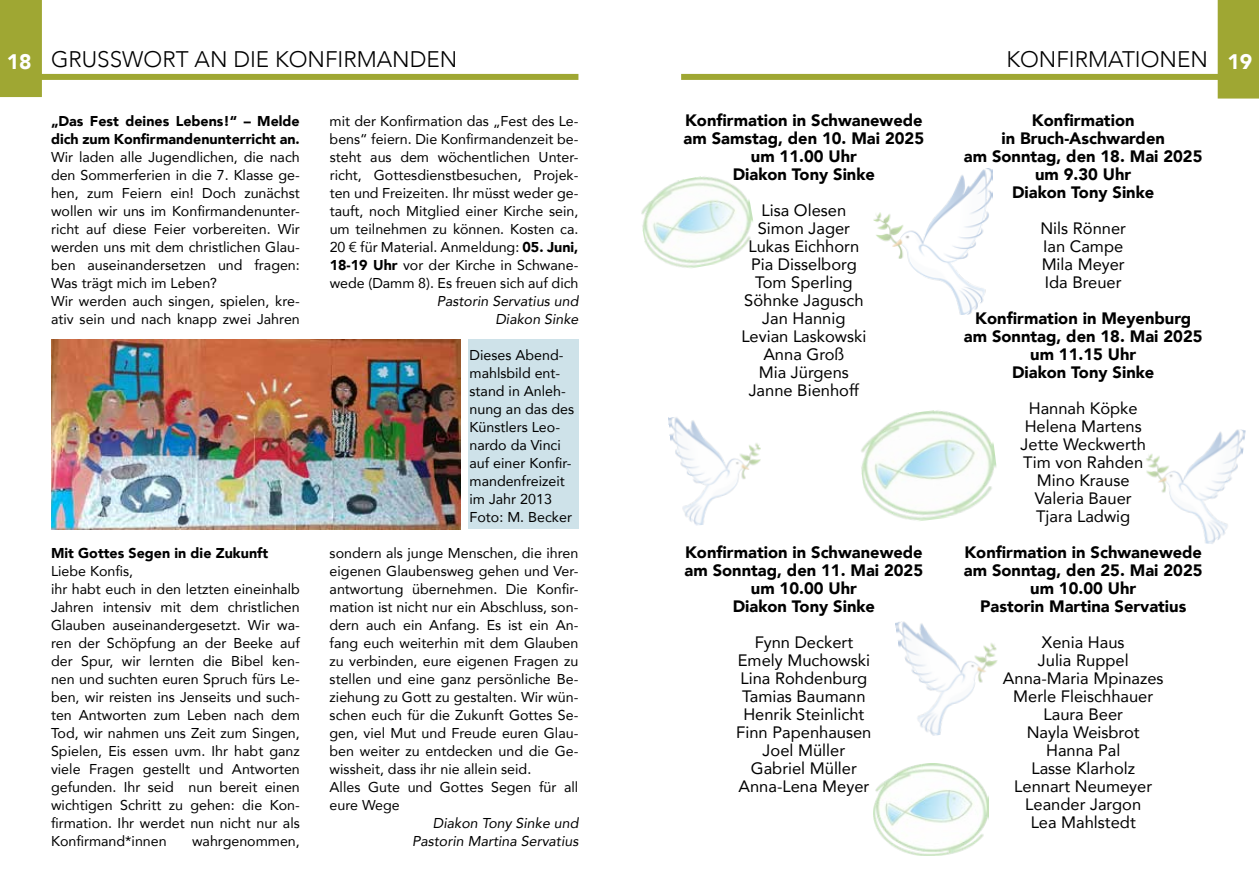
<style>
.page{position:relative;width:1259px;height:893px;background:#fff}
.page>*{position:absolute;margin:0;border:0;box-sizing:border-box;transform-origin:0 0}
.t1{font:300 22.5px "Avenir";color:#000}
.t2{font:16.5px/18px "Avenir";color:#000;text-align:center}
.t3{font:900 16.5px/18px "Avenir";color:#000;text-align:center}
.t4{font:14.25px/18px "Avenir";color:#000}
.t5{font:900 14.25px/18px "Avenir";color:#000}
.t6{font:italic 14.25px/18px "Avenir";color:#000;text-align:right}
.s1{font-weight:900}
</style>
<div class="page">
<div style="left:33px;top:74px;width:545px;height:6px;background:#9fa733"></div>
<div style="left:0;top:0;width:42px;height:97px;background:#9fa733"></div>
<div style="left:681px;top:74px;width:546px;height:6px;background:#9fa733"></div>
<div style="left:1217px;top:0;width:42px;height:99px;background:#9fa733"></div>
<img style="left:641px;top:176px;width:112px;height:92px">
<img style="left:873px;top:169px;width:119px;height:146px">
<img style="left:861px;top:410px;width:136px;height:111px">
<img style="left:1146px;top:429px;width:99px;height:115px">
<img style="left:895px;top:621px;width:103px;height:115px">
<img style="left:873px;top:763px;width:115px;height:93px">
<img style="left:668px;top:417px;width:93px;height:109px">
<img style="left:51px;top:339px;width:409px;height:190px">
<div style="left:468px;top:339px;width:110px;height:190px;background:#cee2e9"></div>
<h1 class="t1" style="left:7px;top:46px;width:452px"><sub>18</sub> GRUSSWORT AN DIE KONFIRMANDEN</h1>
<h1 class="t1" style="left:1006px;top:46px;width:247px">KONFIRMATIONEN <sub>19</sub></h1>
<p class="t5" style="left:51px;top:112px;width:250px">„Das Fest deines Lebens!“ – Melde dich zum Konfirmandenunterricht an.</p>
<p class="t4" style="left:51px;top:148px;width:250px">Wir laden alle Jugendlichen, die nach den Sommerferien in die 7. Klasse ge&shy;hen, zum Feiern ein! Doch zunächst wollen wir uns im Konfirmandenunter&shy;richt auf diese Feier vorbereiten. Wir werden uns mit dem christlichen Glau&shy;ben auseinandersetzen und fragen:<br>Was trägt mich im Leben?<br>Wir werden auch singen, spielen, kre&shy;ativ sein und nach knapp zwei Jahren</p>
<p class="t5" style="left:51px;top:544px;width:219px">Mit Gottes Segen in die Zukunft</p>
<p class="t4" style="left:51px;top:562px;width:250px">Liebe Konfis,<br>ihr habt euch in den letzten eineinhalb Jahren intensiv mit dem christlichen Glauben auseinandergesetzt. Wir wa&shy;ren der Schöpfung an der Beeke auf der Spur, wir lernten die Bibel ken&shy;nen und suchten euren Spruch fürs Le&shy;ben, wir reisten ins Jenseits und such&shy;ten Antworten zum Leben nach dem Tod, wir nahmen uns Zeit zum Singen, Spielen, Eis essen uvm. Ihr habt ganz viele Fragen gestellt und Antworten gefunden. Ihr seid nun bereit einen wichtigen Schritt zu gehen: die Kon&shy;firmation. Ihr werdet nun nicht nur als Konfirmand*innen</p>
<p class="t4" style="left:192px;top:832px;width:109px">wahrgenommen,</p>
<p class="t4" style="left:330px;top:112px;width:250px;text-align:justify">mit der Konfirmation das „Fest des Le&shy;bens“ feiern. Die Konfirmandenzeit be&shy;steht aus dem wöchentlichen Unter&shy;richt, Gottesdienstbesuchen, Projek&shy;ten und Freizeiten. Ihr müsst weder ge&shy;tauft, noch Mitglied einer Kirche sein, um teilnehmen zu können. Kosten ca.<br>20 € für Material. Anmeldung: <span class="s1">05. Juni, 18-19 Uhr</span> vor der Kirche in Schwane&shy;wede (Damm 8). Es freuen sich auf dich</p>
<p class="t6" style="left:437px;top:292px;width:143px">Pastorin Servatius und<br>Diakon Sinke</p>
<p class="t4" style="left:469px;top:346px;width:106px">Dieses Abend&shy;mahlsbild ent&shy;stand in Anleh&shy;nung an das des<br>Künstlers Leo&shy;nardo da Vinci auf einer Konfir&shy;mandenfreizeit im Jahr 2013<br>Foto: M. Becker</p>
<p class="t4" style="left:330px;top:544px;width:250px">sondern als junge Menschen, die ihren eigenen Glaubensweg gehen und Ver&shy;antwortung übernehmen. Die Konfir&shy;mation ist nicht nur ein Abschluss, son&shy;dern auch ein Anfang. Es ist ein An&shy;fang euch weiterhin mit dem Glauben zu verbinden, eure eigenen Fragen zu stellen und eine ganz persönliche Be&shy;ziehung zu Gott zu gestalten. Wir wün&shy;schen euch für die Zukunft Gottes Se&shy;gen, viel Mut und Freude euren Glau&shy;ben weiter zu entdecken und die Ge&shy;wissheit, dass ihr nie allein seid.<br>Alles Gute und Gottes Segen für all eure Wege</p>
<p class="t6" style="left:412px;top:814px;width:168px">Diakon Tony Sinke und<br>Pastorin Martina Servatius</p>
<p class="t3" style="left:683px;top:111px;width:242px">Konfirmation in Schwanewede am Samstag, den 10. Mai 2025 um 11.00 Uhr<br>Diakon Tony Sinke</p>
<p class="t2" style="left:741px;top:201px;width:127px">Lisa Olesen<br>Simon Jager<br>Lukas Eichhorn<br>Pia Disselborg<br>Tom Sperling<br>Söhnke Jagusch<br>Jan Hannig<br>Levian Laskowski<br>Anna Groß<br>Mia Jürgens<br>Janne Bienhoff</p>
<p class="t3" style="left:684px;top:543px;width:240px">Konfirmation in Schwanewede am Sonntag, den 11. Mai 2025 um 10.00 Uhr<br>Diakon Tony Sinke</p>
<p class="t2" style="left:736px;top:633px;width:137px">Fynn Deckert<br>Emely Muchowski<br>Lina Rohdenburg<br>Tamias Baumann<br>Henrik Steinlicht<br>Finn Papenhausen<br>Joel Müller<br>Gabriel Müller<br>Anna-Lena Meyer</p>
<p class="t3" style="left:964px;top:111px;width:240px">Konfirmation<br>in Bruch-Aschwarden<br>am Sonntag, den 18. Mai 2025 um 9.30 Uhr<br>Diakon Tony Sinke</p>
<p class="t2" style="left:1040px;top:219px;width:87px;text-align:left">Nils Rönner<br>Ian Campe<br>Mila Meyer<br>Ida Breuer</p>
<p class="t3" style="left:964px;top:309px;width:240px">Konfirmation in Meyenburg am Sonntag, den 18. Mai 2025 um 11.15 Uhr<br>Diakon Tony Sinke</p>
<p class="t2" style="left:1020px;top:399px;width:127px">Hannah Köpke<br>Helena Martens<br>Jette Weckwerth<br>Tim von Rahden<br>Mino Krause<br>Valeria Bauer<br>Tjara Ladwig</p>
<p class="t3" style="left:964px;top:543px;width:240px">Konfirmation in Schwanewede am Sonntag, den 25. Mai 2025 um 10.00 Uhr<br>Pastorin Martina Servatius</p>
<p class="t2" style="left:1003px;top:633px;width:162px">Xenia Haus<br>Julia Ruppel<br>Anna-Maria Mpinazes<br>Merle Fleischhauer<br>Laura Beer<br>Nayla Weisbrot<br>Hanna Pal<br>Lasse Klarholz<br>Lennart Neumeyer<br>Leander Jargon<br>Lea Mahlstedt</p>
</div>
